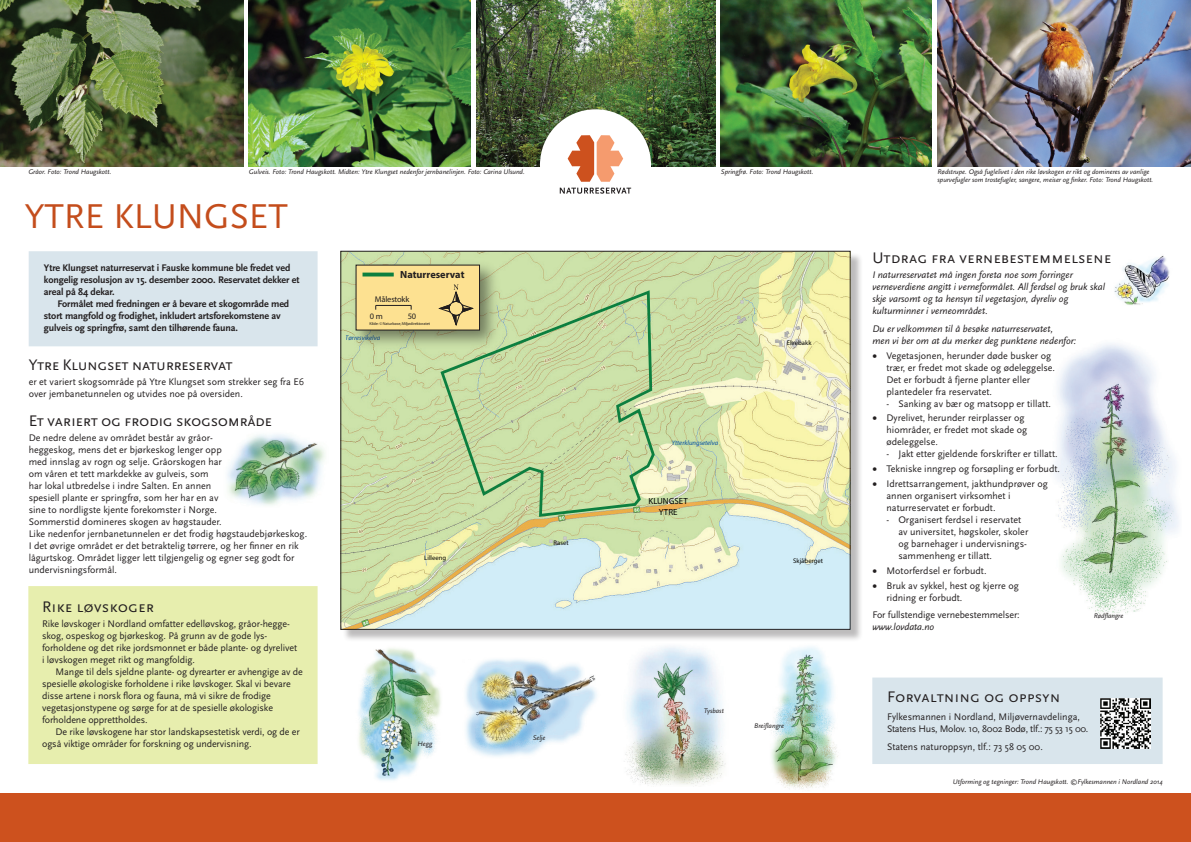
<style>
.page{position:relative;width:1191px;height:842px;background:#fff}
.page>*{position:absolute;margin:0;border:0;box-sizing:border-box;transform-origin:0 0}
.t1{font:36px "Scala Sans";color:#c44d1c}
.t2{font:16px "Scala Sans Caps";color:#231f20}
.t3{font:16px "Scala Sans Caps";letter-spacing:-.025em;color:#231f20}
.t4{font:700 10.4px "Myriad Pro";color:#231f20}
.t5{font:10px/12px "Scala Sans";color:#231f20}
.t6{font:italic 10px/12px "Scala Sans";color:#231f20}
.t7{font:700 10px/12px "Scala Sans";letter-spacing:-.01em;color:#231f20}
.t8{font:8.9px/10.7px "Myriad Pro";color:#040503;text-align:center}
.t9{font:8.3px "Myriad Pro";letter-spacing:-.02em;color:#231f20}
.t10{font:italic 7px/8.4px "Scala Sans";color:#231f20}
.t11{font:6.7px "Myriad Pro";color:#040503}
.t12{font:italic 6.7px "Myriad Pro";color:#0b50a0}
.t13{font:4.2px "Myriad";letter-spacing:-.01em;color:#201d1e}
</style>
<div class="page">
<img style="left:1055px;top:343px;width:124px;height:276px">
<img style="left:937px;top:0;width:254px;height:166px">
<img style="left:476px;top:0;width:239px;height:166px">
<div style="left:872px;top:677px;width:290px;height:87px;background:#d9e5ec"></div>
<div style="left:29px;top:251px;width:288px;height:95px;background:#d9e5ec"></div>
<div style="left:0;top:794px;width:1191px;height:48px;background:#cd511e"></div>
<img style="left:1114px;top:255px;width:56px;height:50px">
<div style="left:28px;top:586px;width:289px;height:178px;background:#e7eeae"></div>
<div style="left:342px;top:253px;width:521px;height:389px;background:#231f20;opacity:.3"></div>
<img style="left:343px;top:253px;width:505px;height:374px">
<svg style="left:439px;top:288px;width:217px;height:230px;background:#c0d69e"></svg>
<img style="left:346px;top:255px;width:159px;height:101px">
<div style="left:356px;top:265px;width:123px;height:65px;background:#fde191"></div>
<hr style="left:362px;top:273px;width:32px;height:3px;background:#0c7f3f">
<hr style="left:376px;top:305px;width:35px;height:1px;background:#231f20">
<svg style="left:438px;top:284px;width:35px;height:42px"></svg>
<img style="left:249px;top:0;width:221px;height:166px">
<img style="left:721px;top:0;width:210px;height:166px">
<img style="left:0;top:0;width:243px;height:166px">
<img style="left:358px;top:648px;width:83px;height:133px">
<img style="left:624px;top:646px;width:102px;height:140px">
<img style="left:771px;top:647px;width:67px;height:142px">
<img style="left:465px;top:659px;width:132px;height:98px">
<img style="left:227px;top:434px;width:98px;height:71px">
<div style="left:540px;top:109px;width:111px;height:111px;background:#fff;border-radius:50%"></div>
<svg style="left:560px;top:188px;width:71px;height:6px"></svg>
<svg style="left:567px;top:135px;width:56px;height:47px"></svg>
<img style="left:1101px;top:698px;width:49px;height:50px">
<p class="t10" style="left:28px;top:168px;width:85px">Gråor. Foto: Trond Haugskott.</p>
<p class="t10" style="left:249px;top:168px;width:277px">Gulveis. Foto: Trond Haugskott. Midten: Ytre Klungset nedenfor jernbanelinjen. Foto: Carina Ulsund.</p>
<h1 class="t1" style="left:25px;top:196px;width:265px">YTRE KLUNGSET</h1>
<p class="t7" style="left:44px;top:262px;width:257px">Ytre Klungset naturreservat i Fauske kommune ble fredet ved kongelig resolusjon av 15. desember 2000. Reservatet dekker et areal på 84 dekar.</p>
<p class="t7" style="left:44px;top:298px;width:247px;text-indent:14px">Formålet med fredningen er å bevare et skogområde med stort mangfold og frodighet, inkludert artsforekomstene av gulveis og springfrø, samt den tilhørende fauna.</p>
<h2 class="t3" style="left:29px;top:356px;width:206px">Ytre Klungset naturreservat</h2>
<p class="t5" style="left:29px;top:376px;width:277px">er et variert skogsområde på Ytre Klungset som strekker seg fra E6 over jembanetunnelen og utvides noe på oversiden.</p>
<h2 class="t3" style="left:29px;top:412px;width:245px">Et variert og frodig skogsområde</h2>
<p class="t5" style="left:29px;top:432px;width:280px">De nedre delene av området består av gråor-<br>heggeskog, mens det er bjørkeskog lenger opp<br>med innslag av rogn og selje. Gråorskogen har<br>om våren et tett markdekke av gulveis, som<br>har lokal utbredelse i indre Salten. En annen<br>spesiell plante er springfrø, som her har en av<br>sine to nordligste kjente forekomster i Norge.<br>Sommerstid domineres skogen av høgstauder.<br>Like nedenfor jernbanetunnelen er det frodig høgstaudebjørkeskog.<br>I det øvrige området er det betraktelig tørrere, og her finner en rik lågurtskog. Området ligger lett tilgjengelig og egner seg godt for undervisningsformål.</p>
<h2 class="t2" style="left:42px;top:598px;width:114px">Rike løvskoger</h2>
<p class="t5" style="left:42px;top:618px;width:256px">Rike løvskoger i Nordland omfatter edelløvskog, gråor-hegge&shy;skog, ospeskog og bjørkeskog. På grunn av de gode lys&shy;forholdene og det rike jordsmonnet er både plante- og dyrelivet i løvskogen meget rikt og mangfoldig.</p>
<p class="t5" style="left:42px;top:666px;width:262px;text-indent:14px">Mange til dels sjeldne plante- og dyrearter er avhengige av de spesielle økologiske forholdene i rike løvskoger. Skal vi bevare disse artene i norsk flora og fauna, må vi sikre de frodige vegetasjonstypene og sørge for at de spesielle økologiske forholdene opprettholdes.</p>
<p class="t5" style="left:42px;top:726px;width:259px;text-indent:14px">De rike løvskogene har stor landskapsestetisk verdi, og de er også viktige områder for forskning og undervisning.</p>
<p class="t4" style="left:400px;top:268px;width:66px">Naturreservat</p>
<p class="t9" style="left:375px;top:295px;width:36px">Målestokk</p>
<p class="t9" style="left:370px;top:311px;width:14px">0 m</p>
<p class="t9" style="left:408px;top:311px;width:10px">50</p>
<p class="t13" style="left:369px;top:322px;width:62px">Kilde:© Naturbase, Miljødirektoratet</p>
<p class="t12" style="left:346px;top:334px;width:36px">Tørresvikelva</p>
<p class="t11" style="left:424px;top:553px;width:24px">Lilleeng</p>
<p class="t10" style="left:417px;top:739px;width:16px">Hegg</p>
<p class="t11" style="left:553px;top:538px;width:17px">Raset</p>
<p class="t10" style="left:532px;top:734px;width:14px">Selje</p>
<p class="t10" style="left:721px;top:168px;width:94px">Springfrø. Foto: Trond Haugskott.</p>
<p class="t12" style="left:672px;top:438px;width:48px">Ytterklungsetelva</p>
<p class="t8" style="left:648px;top:496px;width:41px">KLUNGSET<br>YTRE</p>
<p class="t11" style="left:786px;top:339px;width:26px">Elvebakk</p>
<p class="t11" style="left:793px;top:556px;width:31px">Skjåberget</p>
<p class="t10" style="left:704px;top:707px;width:21px">Tysbast</p>
<p class="t10" style="left:754px;top:722px;width:31px">Breiflangre</p>
<p class="t10" style="left:937px;top:168px;width:217px">Rødstrupe. Også fuglelivet i den rike løvskogen er rikt og domineres av vanlige spurvefugler som trostefugler, sangere, meiser og finker. Foto: Trond Haugskott.</p>
<h2 class="t2" style="left:872px;top:249px;width:241px">Utdrag fra vernebestemmelsene</h2>
<p class="t6" style="left:872px;top:269px;width:234px">I naturreservatet må ingen foreta noe som forringer verneverdiene angitt i verneformålet. All ferdsel og bruk skal skje varsomt og ta hensyn til vegetasjon, dyreliv og kulturminner i verneområdet.</p>
<p class="t6" style="left:872px;top:323px;width:206px">Du er velkommen til å besøke naturreservatet,<br>men vi ber om at du merker deg punktene nedenfor:</p>
<p class="t5" style="left:886px;top:350px;width:170px;text-indent:-14px">• Vegetasjonen, herunder døde busker og trær, er fredet mot skade og ødeleggelse.<br>Det er forbudt å fjerne planter eller plantedeler fra reservatet.</p>
<p class="t5" style="left:886px;top:398px;width:166px">- Sanking av bær og matsopp er tillatt.</p>
<p class="t5" style="left:886px;top:412px;width:142px;text-indent:-14px">• Dyrelivet, herunder reirplasser og hiområder, er fredet mot skade og ødeleggelse.</p>
<p class="t5" style="left:886px;top:448px;width:173px">- Jakt etter gjeldende forskrifter er tillatt.</p>
<p class="t5" style="left:872px;top:463px;width:189px">• Tekniske inngrep og forsøpling er forbudt.</p>
<p class="t5" style="left:886px;top:478px;width:163px;text-indent:-14px">• Idrettsarrangement, jakthundprøver og annen organisert virksomhet i naturreservatet er forbudt.</p>
<p class="t5" style="left:898px;top:514px;width:131px;text-indent:-12px">- Organisert ferdsel i reservatet av universitet, høgskoler, skoler og barnehager i undervisnings&shy;sammenheng er tillatt.</p>
<p class="t5" style="left:872px;top:565px;width:116px">• Motorferdsel er forbudt.</p>
<p class="t5" style="left:886px;top:580px;width:134px;text-indent:-14px">• Bruk av sykkel, hest og kjerre og ridning er forbudt.</p>
<p class="t5" style="left:872px;top:609px;width:149px">For fullstendige vernebestemmelser:</p>
<p class="t6" style="left:872px;top:621px;width:64px">www.lovdata.no</p>
<p class="t10" style="left:1093px;top:612px;width:31px">Rødflangre</p>
<h2 class="t2" style="left:887px;top:688px;width:175px">Forvaltning og oppsyn</h2>
<p class="t5" style="left:887px;top:711px;width:203px">Fylkesmannen i Nordland, Miljøvernavdelinga,<br>Statens Hus, Molov. 10, 8002 Bodø, tlf.: 75 53 15 00.</p>
<p class="t5" style="left:887px;top:741px;width:157px">Statens naturoppsyn, tlf.: 73 58 05 00.</p>
<p class="t10" style="left:953px;top:778px;width:211px">Utforming og tegninger: Trond Haugskott. ©Fylkesmannen i Nordland 2014</p>
</div>
